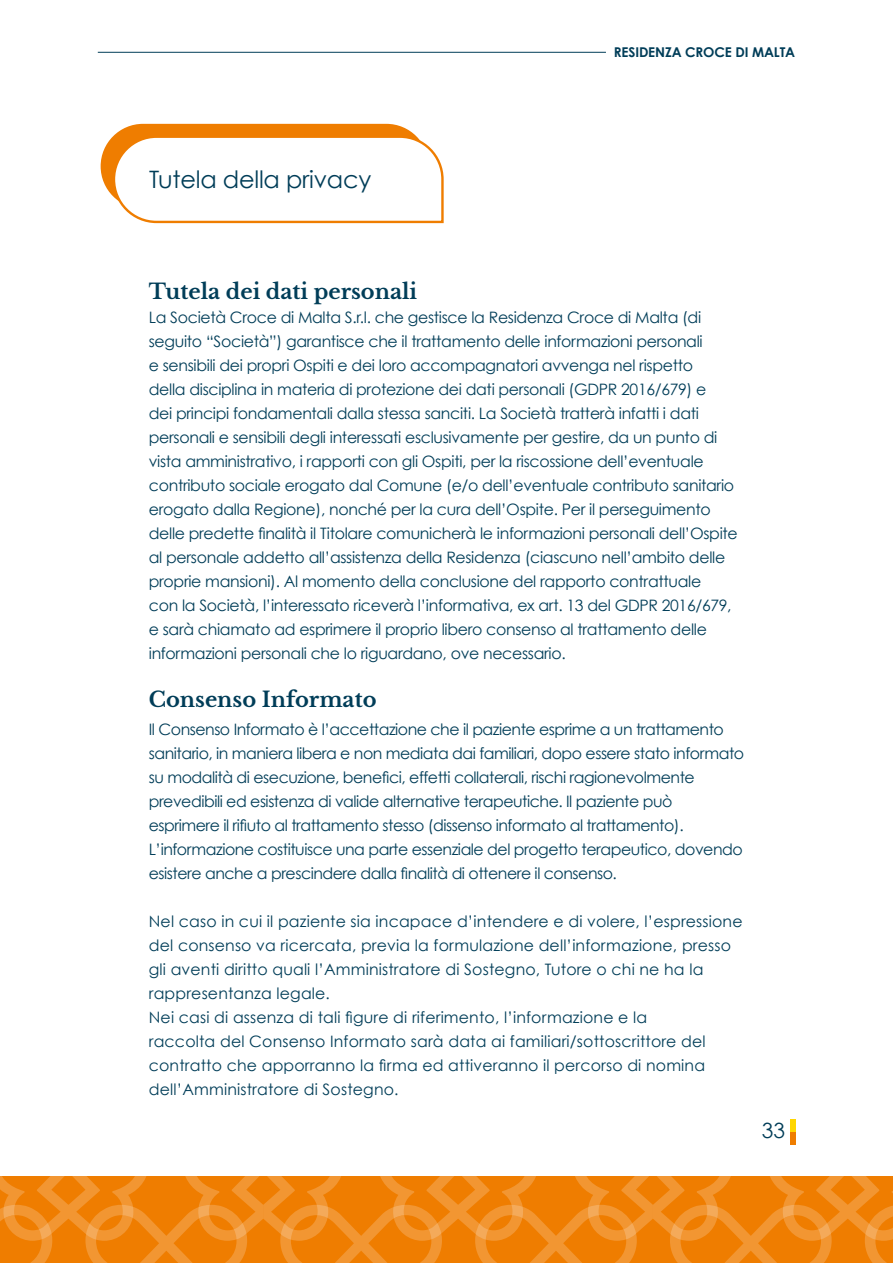
<style>
.page{position:relative;width:893px;height:1263px;background:#fff}
.page>*{position:absolute;margin:0;border:0;box-sizing:border-box;transform-origin:0 0}
.t1{font:24px "Century Gothic";letter-spacing:-.01em;color:#003d58}
.t2{font:700 21px "Libre Baskerville";color:#003d58}
.t3{font:21px "Century Gothic";color:#003d58}
.t4{font:15.75px/24px "Century Gothic";letter-spacing:-.02em;color:#003d58}
.t5{font:15.75px/24px "Century Gothic";letter-spacing:.01em;color:#003d58}
.t6{font:700 13.5px "Century Gothic";letter-spacing:-.01em;color:#003d58}
</style>
<div class="page">
<svg style="left:0;top:1176px;width:893px;height:87px;fill:#ef7d00"></svg>
<div style="left:790px;top:1132px;width:5px;height:12px;background:#ef7d00"></div>
<div style="left:790px;top:1119px;width:5px;height:13px;background:#ffd600"></div>
<hr style="left:98px;top:52px;width:508px;height:1px;background:#003d58">
<svg style="left:101px;top:124px;width:343px;height:100px"></svg>
<h1 class="t1" style="left:149px;top:165px;width:223px">Tutela della privacy</h1>
<p class="t6" style="left:614px;top:44px;width:183px">RESIDENZA CROCE DI MALTA</p>
<h2 class="t2" style="left:149px;top:279px;width:270px">Tutela dei dati personali</h2>
<p class="t4" style="left:149px;top:305px;width:590px">La Società Croce di Malta S.r.l. che gestisce la Residenza Croce di Malta (di seguito “Società”) garantisce che il trattamento delle informazioni personali<br>e sensibili dei propri Ospiti e dei loro accompagnatori avvenga nel rispetto<br>della disciplina in materia di protezione dei dati personali (GDPR 2016/679) e<br>dei principi fondamentali dalla stessa sanciti. La Società tratterà infatti i dati personali e sensibili degli interessati esclusivamente per gestire, da un punto di vista amministrativo, i rapporti con gli Ospiti, per la riscossione dell’eventuale contributo sociale erogato dal Comune (e/o dell’eventuale contributo sanitario erogato dalla Regione), nonché per la cura dell’Ospite. Per il perseguimento delle predette finalità il Titolare comunicherà le informazioni personali dell’Ospite al personale addetto all’assistenza della Residenza (ciascuno nell’ambito delle proprie mansioni). Al momento della conclusione del rapporto contrattuale<br>con la Società, l’interessato riceverà l’informativa, ex art. 13 del GDPR 2016/679, e sarà chiamato ad esprimere il proprio libero consenso al trattamento delle informazioni personali che lo riguardano, ove necessario.</p>
<h2 class="t2" style="left:149px;top:687px;width:229px">Consenso Informato</h2>
<p class="t4" style="left:149px;top:717px;width:597px">Il Consenso Informato è l’accettazione che il paziente esprime a un trattamento sanitario, in maniera libera e non mediata dai familiari, dopo essere stato informato su modalità di esecuzione, benefici, effetti collaterali, rischi ragionevolmente prevedibili ed esistenza di valide alternative terapeutiche. Il paziente può esprimere il rifiuto al trattamento stesso (dissenso informato al trattamento).<br>L’informazione costituisce una parte essenziale del progetto terapeutico, dovendo esistere anche a prescindere dalla finalità di ottenere il consenso.</p>
<p class="t5" style="left:149px;top:909px;width:595px">Nel caso in cui il paziente sia incapace d’intendere e di volere, l’espressione del consenso va ricercata, previa la formulazione dell’informazione, presso gli aventi diritto quali l’Amministratore di Sostegno, Tutore o chi ne ha la rappresentanza legale.<br>Nei casi di assenza di tali figure di riferimento, l’informazione e la<br>raccolta del Consenso Informato sarà data ai familiari/sottoscrittore del contratto che apporranno la firma ed attiveranno il percorso di nomina dell’Amministratore di Sostegno.</p>
<h2 class="t3" style="left:762px;top:1118px;width:25px">33</h2>
</div>
